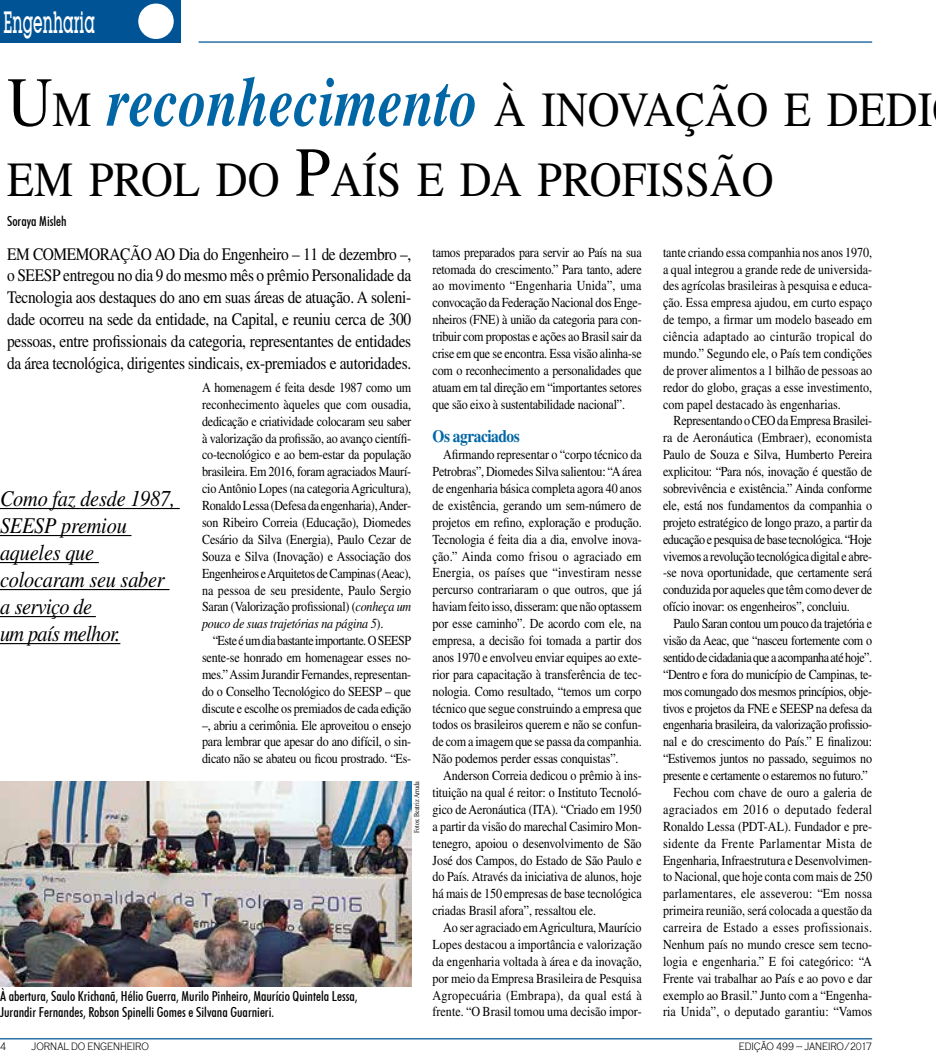
<style>
.page{position:relative;width:936px;height:1053px;background:#fff}
.page>*{position:absolute;margin:0;border:0;box-sizing:border-box;transform-origin:0 0}
.t1{font:49px/70px "Times";color:#000;scale:.9 1}
.t2{font:500 30px "Lubalin Graph IT Cby BT";color:#fff;scale:.5 1}
.t3{font:italic 22.5px/27px "Times";letter-spacing:-.01em;color:#000;scale:.9 1}
.t4{font:17.5px/21.9px "Times";letter-spacing:-.02em;color:#000;text-align:justify;scale:.88 1}
.t5{font:700 17.5px "Times";letter-spacing:-.03em;color:#0066a6;scale:.88 1}
.t6{font:13.75px/16.9px "Times";letter-spacing:-.01em;color:#000;text-align:justify;scale:.88 1}
.t7{font:13.75px "Times";letter-spacing:-.03em;color:#000;scale:.88 1}
.t8{font:500 condensed 13.75px/16.5px "Futura BT";color:#000}
.t9{font:13.75px "Times";letter-spacing:.01em;color:#000;scale:.88 1}
.t10{font:13.75px "Times";letter-spacing:-.035em;color:#000;scale:.88 1}
.t11{font:13.75px "Times";letter-spacing:.02em;color:#000;scale:.88 1}
.t12{font:13.75px "Times";letter-spacing:.015em;color:#000;scale:.88 1}
.t13{font:13.75px "Times";letter-spacing:.03em;color:#000;scale:.88 1}
.t14{font:13.75px "Times";letter-spacing:.025em;color:#000;scale:.88 1}
.t15{font:300 11px "Copperplate Gothic";color:#000;scale:.75 1}
.t16{font:7.5px "Times New Roman";color:#000;scale:.8 1}
.s1{font-size:70px}
.s2{font-weight:700;font-style:italic;font-size:70px;color:#0066a6}
.s3{font-style:italic}
</style>
<div class="page">
<img style="left:0;top:781px;width:411px;height:205px">
<div style="left:0;top:0;width:181px;height:43px;background:#005496"></div>
<div style="left:138px;top:4px;width:36px;height:35px;background:#fff;border-radius:50%"></div>
<hr style="left:198px;top:41px;width:674px;height:2px;background:#005496">
<hr style="left:0;top:1038px;width:872px;height:1px;background:#005496">
<hr style="left:0;top:508px;width:180px;height:1px;background:#000">
<hr style="left:0;top:535px;width:131px;height:1px;background:#000">
<hr style="left:0;top:562px;width:99px;height:1px;background:#000">
<hr style="left:0;top:589px;width:169px;height:1px;background:#000">
<hr style="left:0;top:616px;width:96px;height:1px;background:#000">
<hr style="left:0;top:643px;width:120px;height:1px;background:#000">
<h2 class="t2" style="left:4px;top:4px;width:184px">Engenharia</h2>
<h1 class="t1" style="left:7px;top:74px;width:1029px"><span class="s1">U</span>M <span class="s2">reconhecimento</span> À INOVAÇÃO E DEDI<br>EM PROL DO <span class="s1">P</span>AÍS E DA PROFISSÃO</h1>
<p class="t8" style="left:7px;top:213px;width:61px">Soraya Misleh</p>
<p class="t4" style="left:7px;top:243px;width:43px">Em comemora</p>
<p class="t4" style="left:7px;top:243px;width:461px;text-indent:113px">ção ao Dia do Engenheiro – 11 de dezembro –, o SEESP entregou no dia 9 do mesmo mês o prêmio Personalidade da Tecnologia aos destaques do ano em suas áreas de atuação. A soleni&shy;dade ocorreu na sede da entidade, na Capital, e reuniu cerca de 300 pessoas, entre profissionais da categoria, representantes de entidades da área tecnológica, dirigentes sindicais, ex-premiados e autoridades.</p>
<p class="t6" style="left:432px;top:243px;width:239px">tamos preparados para servir ao País na sua retomada do crescimento.” Para tanto, adere ao movimento “Engenharia Unida”, uma convocação da Federação Nacional dos Enge&shy;nheiros (FNE) à união da categoria para con&shy;tribuir com propostas e ações ao Brasil sair da crise em que se encontra. Essa visão alinha-se com o reconhecimento a personalidades que atuam em tal direção em “importantes setores que são eixo à sustentabilidade nacional”.</p>
<p class="t5" style="left:432px;top:426px;width:101px">Os agraciados</p>
<p class="t6" style="left:432px;top:446px;width:239px;text-indent:11px">Afirmando representar o “corpo técnico da Petrobras”, Diomedes Silva salientou: “A área de engenharia básica completa agora 40 anos de existência, gerando um sem-número de projetos em refino, exploração e produção.<br>Tecnologia é feita dia a dia, envolve inova&shy;ção.” Ainda como frisou o agraciado em Energia, os países que “investiram nesse percurso contrariaram o que outros, que já haviam feito isso, disseram: que não optassem por esse caminho”. De acordo com ele, na empresa, a decisão foi tomada a partir dos anos 1970 e envolveu enviar equipes ao exte&shy;rior para capacitação à transferência de tec&shy;nologia. Como resultado, “temos um corpo técnico que segue construindo a empresa que todos os brasileiros querem e não se confun&shy;de com a imagem que se passa da companhia.<br>Não podemos perder essas conquistas”.</p>
<p class="t6" style="left:432px;top:766px;width:239px;text-indent:11px">Anderson Correia dedicou o prêmio à ins&shy;tituição na qual é reitor: o Instituto Tecnoló&shy;gico de Aeronáutica (ITA). “Criado em 1950 a partir da visão do marechal Casimiro Mon&shy;tenegro, apoiou o desenvolvimento de São José dos Campos, do Estado de São Paulo e do País. Através da iniciativa de alunos, hoje há mais de 150 empresas de base tecnológica criadas Brasil afora”, ressaltou ele.</p>
<p class="t6" style="left:432px;top:918px;width:239px;text-indent:11px">Ao ser agraciado em Agricultura, Maurício Lopes destacou a importância e valorização da engenharia voltada à área e da inovação, por meio da Empresa Brasileira de Pesquisa Agropecuária (Embrapa), da qual está à frente. “O Brasil tomou uma decisão impor-</p>
<p class="t6" style="left:663px;top:243px;width:239px">tante criando essa companhia nos anos 1970, a qual integrou a grande rede de universida&shy;des agrícolas brasileiras à pesquisa e educa&shy;ção. Essa empresa ajudou, em curto espaço de tempo, a firmar um modelo baseado em ciência adaptado ao cinturão tropical do mundo.” Segundo ele, o País tem condições de prover alimentos a 1 bilhão de pessoas ao redor do globo, graças a esse investimento, com papel destacado às engenharias.</p>
<p class="t6" style="left:663px;top:412px;width:239px;text-indent:11px">Representando o CEO da Empresa Brasilei&shy;ra de Aeronáutica (Embraer), economista Paulo de Souza e Silva, Humberto Pereira explicitou: “Para nós, inovação é questão de sobrevivência e existência.” Ainda conforme ele, está nos fundamentos da companhia o projeto estratégico de longo prazo, a partir da educação e pesquisa de base tecnológica. “Hoje vivemos a revolução tecnológica digital e abre--se nova oportunidade, que certamente será conduzida por aqueles que têm como dever de ofício inovar: os engenheiros”, concluiu.</p>
<p class="t7" style="left:673px;top:615px;width:227px">Paulo Saran contou um pouco da trajetória e</p>
<p class="t7" style="left:663px;top:632px;width:239px">visão da Aeac, que “nasceu fortemente com o</p>
<p class="t10" style="left:663px;top:649px;width:239px">sentido de cidadania que a acompanha até hoje”.</p>
<p class="t7" style="left:663px;top:666px;width:239px">“Dentro e fora do município de Campinas, te-</p>
<p class="t7" style="left:663px;top:683px;width:239px">mos comungado dos mesmos princípios, obje-</p>
<p class="t7" style="left:663px;top:700px;width:239px">tivos e projetos da FNE e SEESP na defesa da</p>
<p class="t7" style="left:663px;top:717px;width:239px">engenharia brasileira, da valorização profissio-</p>
<p class="t6" style="left:663px;top:733px;width:239px">nal e do crescimento do País.” E finalizou:</p>
<p class="t6" style="left:663px;top:750px;width:239px">“Estivemos juntos no passado, seguimos no</p>
<p class="t7" style="left:663px;top:767px;width:234px">presente e certamente o estaremos no futuro.”</p>
<p class="t6" style="left:673px;top:783px;width:227px">Fechou com chave de ouro a galeria de</p>
<p class="t14" style="left:663px;top:801px;width:239px">agraciados em 2016 o deputado federal</p>
<p class="t6" style="left:663px;top:817px;width:239px">Ronaldo Lessa (PDT-AL). Fundador e pre-</p>
<p class="t13" style="left:663px;top:835px;width:239px">sidente da Frente Parlamentar Mista de</p>
<p class="t6" style="left:663px;top:851px;width:239px">Engenharia, Infraestrutura e Desenvolvimen-</p>
<p class="t6" style="left:663px;top:868px;width:239px">to Nacional, que hoje conta com mais de 250</p>
<p class="t12" style="left:663px;top:885px;width:239px">parlamentares, ele asseverou: “Em nossa</p>
<p class="t6" style="left:663px;top:901px;width:239px">primeira reunião, será colocada a questão da</p>
<p class="t11" style="left:663px;top:919px;width:239px">carreira de Estado a esses profissionais.</p>
<p class="t6" style="left:663px;top:935px;width:239px">Nenhum país no mundo cresce sem tecno-</p>
<p class="t9" style="left:663px;top:953px;width:239px">logia e engenharia.” E foi categórico: “A</p>
<p class="t6" style="left:663px;top:969px;width:239px">Frente vai trabalhar ao País e ao povo e dar</p>
<p class="t6" style="left:663px;top:986px;width:239px">exemplo ao Brasil.” Junto com a “Engenha-</p>
<p class="t9" style="left:663px;top:1004px;width:239px">ria Unida”, o deputado garantiu: “Vamos</p>
<p class="t6" style="left:202px;top:379px;width:239px">A homenagem é feita desde 1987 como um reconhecimento àqueles que com ousadia, dedicação e criatividade colocaram seu saber à valorização da profissão, ao avanço científi&shy;co-tecnológico e ao bem-estar da população brasileira. Em 2016, foram agraciados Maurí&shy;cio Antônio Lopes (na categoria Agricultura), Ronaldo Lessa (Defesa da engenharia), Ander&shy;son Ribeiro Correia (Educação), Diomedes Cesário da Silva (Energia), Paulo Cezar de Souza e Silva (Inovação) e Associação dos Engenheiros e Arquitetos de Campinas (Aeac), na pessoa de seu presidente, Paulo Sergio Saran (Valorização profissional) (<span class="s3">conheça um pouco de suas trajetórias na página 5</span>).</p>
<p class="t6" style="left:202px;top:632px;width:239px;text-indent:11px">“Este é um dia bastante importante. O SEESP sente-se honrado em homenagear esses no&shy;mes.” Assim Jurandir Fernandes, representan&shy;do o Conselho Tecnológico do SEESP – que discute e escolhe os premiados de cada edição –, abriu a cerimônia. Ele aproveitou o ensejo para lembrar que apesar do ano difícil, o sin&shy;dicato não se abateu ou ficou prostrado. “Es-</p>
<h3 class="t3" style="left:0;top:485px;width:196px">Como faz desde 1987,<br>SEESP premiou aqueles que colocaram seu saber a serviço de<br>um país melhor.</h3>
<p class="t16" style="left:412px;top:833px;width:66px;rotate:-90deg">Fotos: Beatriz Arruda</p>
<p class="t8" style="left:0;top:987px;width:359px">À abertura, Saulo Krichanã, Hélio Guerra, Murilo Pinheiro, Maurício Quintela Lessa,<br>Jurandir Fernandes, Robson Spinelli Gomes e Silvana Guarnieri.</p>
<p class="t15" style="left:0;top:1040px;width:9px">4</p>
<p class="t15" style="left:32px;top:1040px;width:17px">JORNA</p>
<p class="t15" style="left:63px;top:1040px;width:101px">L DO ENGENHEIRO</p>
<p class="t15" style="left:738px;top:1040px;width:179px">EDIÇÃO 499 – JANEIRO/2017</p>
</div>
